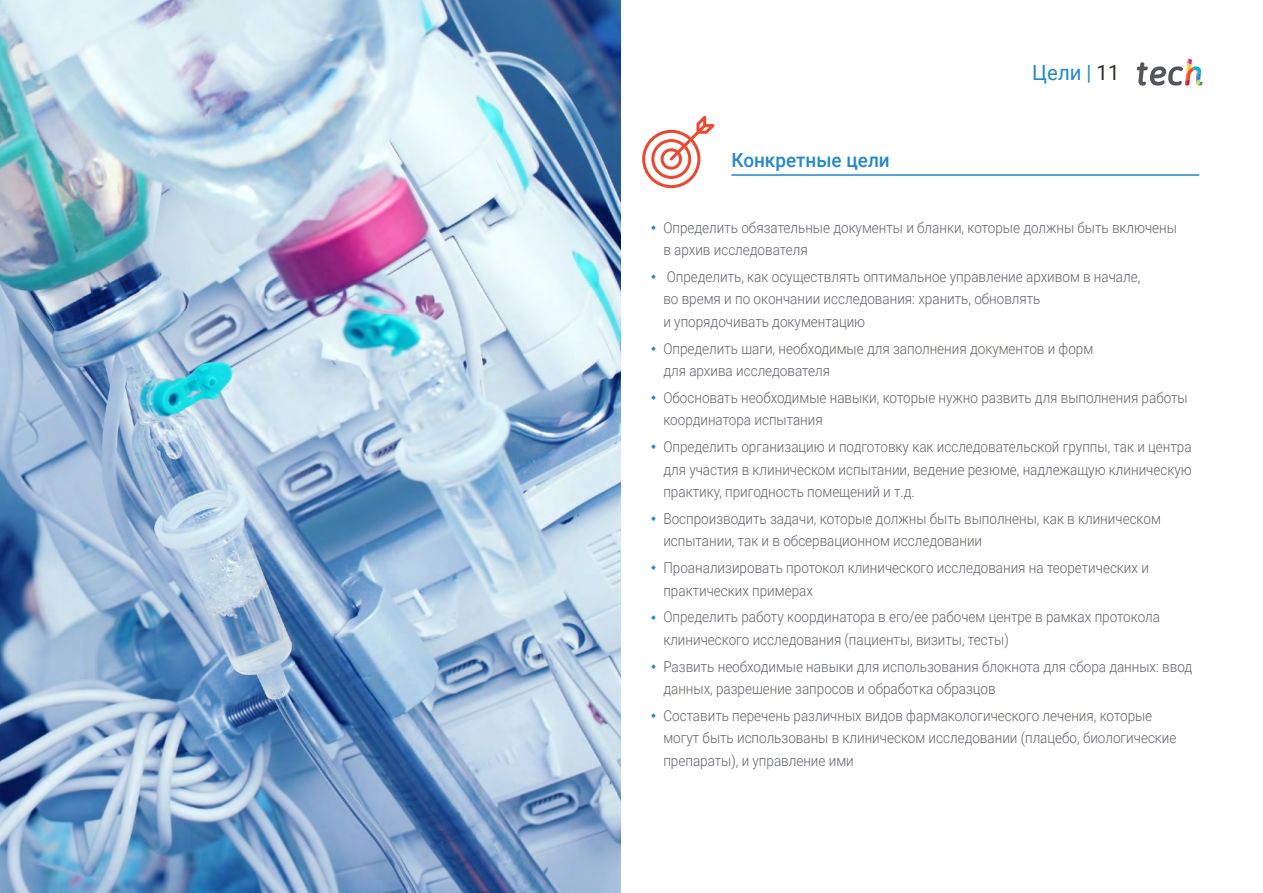
<style>
.page{position:relative;width:1263px;height:893px;background:#fff}
.page>*{position:absolute;margin:0;border:0;box-sizing:border-box;transform-origin:0 0}
.t1{font:21px "Roboto";color:#2488c9}
.t2{font:500 19.5px "Roboto";color:#2488c9}
.t3{font:300 15px/22.5px "Roboto";color:#61646a;scale:.9 1}
.s1{color:#2289cb}
.s2{color:#312e20}
</style>
<div class="page">
<img style="left:0;top:0;width:621px;height:893px">
<svg style="left:642px;top:116px;width:72px;height:72px"></svg>
<hr style="left:731px;top:175px;width:468px;height:1px;background:#2488c9">
<svg style="left:1137px;top:59px;width:65px;height:27px"></svg>
<h2 class="t2" style="left:731px;top:146px;width:160px">Конкретные цели</h2>
<h1 class="t1" style="left:1032px;top:57px;width:89px">Цели <span class="s1">|</span> <span class="s2">11</span></h1>
<p class="t3" style="left:663px;top:215px;width:572px">Определить обязательные документы и бланки, которые должны быть включены в архив исследователя</p>
<p class="t3" style="left:663px;top:265px;width:531px">Определить, как осуществлять оптимальное управление архивом в начале, во время и по окончании исследования: хранить, обновлять<br>и упорядочивать документацию</p>
<p class="t3" style="left:663px;top:336px;width:479px">Определить шаги, необходимые для заполнения документов и форм для архива исследователя</p>
<p class="t3" style="left:663px;top:386px;width:584px">Обосновать необходимые навыки, которые нужно развить для выполнения работы координатора испытания</p>
<p class="t3" style="left:663px;top:435px;width:589px;text-align:justify">Определить организацию и подготовку как исследовательской группы, так и центра для участия в клиническом испытании, ведение резюме, надлежащую клиническую практику, пригодность помещений и т.д.</p>
<p class="t3" style="left:663px;top:507px;width:554px">Воспроизводить задачи, которые должны быть выполнены, как в клиническом испытании, так и в обсервационном исследовании</p>
<p class="t3" style="left:663px;top:556px;width:541px">Проанализировать протокол клинического исследования на теоретических и практических примерах</p>
<p class="t3" style="left:663px;top:605px;width:553px">Определить работу координатора в его/ее рабочем центре в рамках протокола клинического исследования (пациенты, визиты, тесты)</p>
<p class="t3" style="left:663px;top:654px;width:589px">Развить необходимые навыки для использования блокнота для сбора данных: ввод данных, разрешение запросов и обработка образцов</p>
<p class="t3" style="left:663px;top:704px;width:572px">Составить перечень различных видов фармакологического лечения, которые могут быть использованы в клиническом исследовании (плацебо, биологические препараты), и управление ими</p>
</div>
